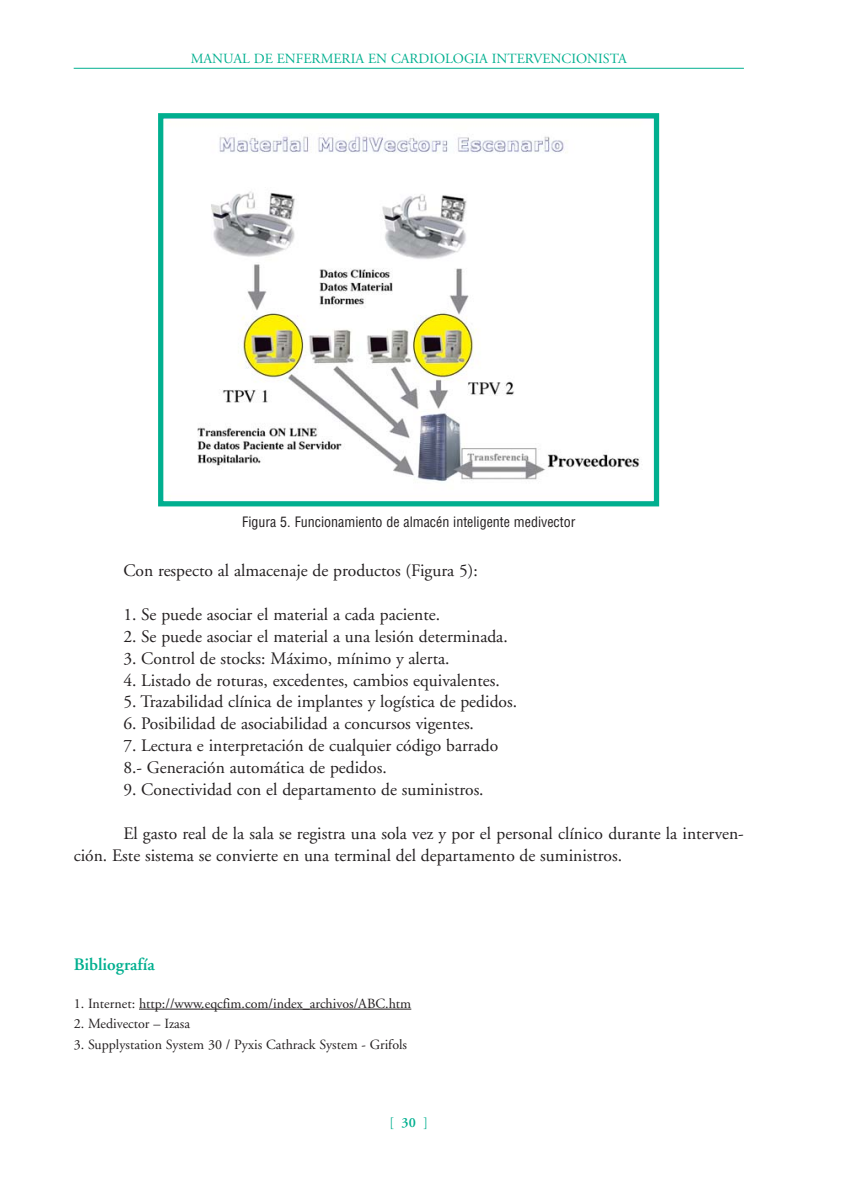
<style>
.page{position:relative;width:844px;height:1191px;background:#fff}
.page>*{position:absolute;margin:0;border:0;box-sizing:border-box;transform-origin:0 0}
.t1{font:17.5px/21.9px "Adobe Garamond";color:#231f20}
.t2{font:600 17.5px "Adobe Garamond";color:#00af8f}
.t3{font:14px "Adobe Garamond";color:#231f20}
.t4{font:condensed 14px "Helvetica";color:#231f20}
.t5{font:14px "Adobe Garamond";color:#00af8f}
.s1{font-weight:600}
</style>
<div class="page">
<hr style="left:139px;top:1008px;width:63px;height:1px;background:#231f20">
<hr style="left:201px;top:1008px;width:119px;height:1px;background:#231f20">
<svg style="left:320px;top:1008px;width:22px;height:1px"></svg>
<hr style="left:342px;top:1008px;width:69px;height:1px;background:#231f20">
<hr style="left:74px;top:68px;width:669px;height:1px;background:#00af8f">
<img style="left:168px;top:121px;width:472px;height:379px">
<div style="left:158px;top:113px;width:501px;height:393px;border:5px solid #00af8f"></div>
<p class="t5" style="left:191px;top:53px;width:437px">MANUAL DE ENFERMERIA EN CARDIOLOGIA INTERVENCIONISTA</p>
<p class="t4" style="left:242px;top:516px;width:334px">Figura 5. Funcionamiento de almacén inteligente medivector</p>
<p class="t1" style="left:123px;top:561px;width:356px">Con respecto al almacenaje de productos (Figura 5):</p>
<p class="t1" style="left:123px;top:605px;width:318px">1. Se puede asociar el material a cada paciente.</p>
<p class="t1" style="left:123px;top:627px;width:386px">2. Se puede asociar el material a una lesión determinada.</p>
<p class="t1" style="left:123px;top:649px;width:328px">3. Control de stocks: Máximo, mínimo y alerta.</p>
<p class="t1" style="left:123px;top:670px;width:378px">4. Listado de roturas, excedentes, cambios equivalentes.</p>
<p class="t1" style="left:123px;top:692px;width:395px">5. Trazabilidad clínica de implantes y logística de pedidos.</p>
<p class="t1" style="left:123px;top:714px;width:352px">6. Posibilidad de asociabilidad a concursos vigentes.</p>
<p class="t1" style="left:123px;top:736px;width:376px">7. Lectura e interpretación de cualquier código barrado<br>8.- Generación automática de pedidos.</p>
<p class="t1" style="left:123px;top:780px;width:362px">9. Conectividad con el departamento de suministros.</p>
<p class="t1" style="left:74px;top:824px;width:671px;text-indent:50px">El gasto real de la sala se registra una sola vez y por el personal clínico durante la interven&shy;ción. Este sistema se convierte en una terminal del departamento de suministros.</p>
<p class="t2" style="left:74px;top:957px;width:83px">Bibliografía</p>
<p class="t3" style="left:74px;top:997px;width:339px">1. Internet: http://www.eqcfim.com/index_archivos/ABC.htm</p>
<p class="t3" style="left:74px;top:1018px;width:118px">2. Medivector – Izasa</p>
<p class="t3" style="left:74px;top:1039px;width:335px">3. Supplystation System 30 / Pyxis Cathrack System - Grifols</p>
<p class="t5" style="left:389px;top:1116px;width:40px">[ <span class="s1">30</span> ]</p>
</div>
